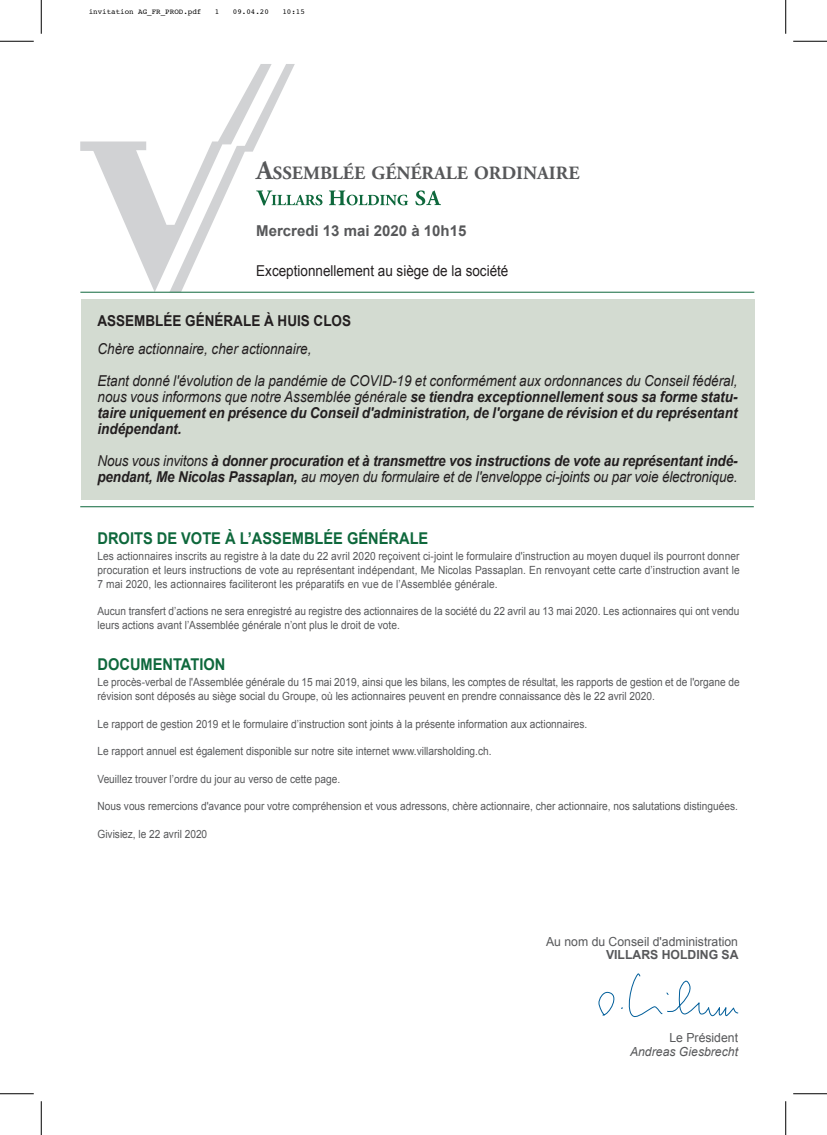
<style>
.page{position:relative;width:827px;height:1135px;background:#fff}
.page>*{position:absolute;margin:0;border:0;box-sizing:border-box;transform-origin:0 0}
.t1{font:700 18.75px "Adobe Garamond Pro";color:#57585a}
.t2{font:700 16.25px "Arial";color:#0e683c;scale:.9 1}
.t3{font:italic 700 15px/16px "Arial";letter-spacing:-.01em;color:#231f20;text-align:justify;scale:.9 1}
.t4{font:italic 15px/31.9px "Arial";color:#231f20;scale:.9 1}
.t5{font:15px "Arial";color:#231f20;scale:.9 1}
.t6{font:700 15px "Arial";color:#231f20;scale:.9 1}
.t7{font:700 15px "Arial";color:#57585a}
.t8{font:12.5px "Arial";color:#57585a}
.t9{font:italic 12.5px "Arial";color:#57585a}
.t10{font:700 12.5px "Arial";color:#57585a}
.t11{font:11.25px/13.8px "Arial";color:#57585a;scale:.9 1}
.t12{font:7.5px "Courier";color:#000}
.s1{font-size:26.75px}
.s2{font-weight:400}
</style>
<div class="page">
<svg style="left:80px;top:141px;width:89px;height:151px"></svg>
<div style="left:81px;top:299px;width:673px;height:201px;background:#d3dbd1"></div>
<hr style="left:80px;top:506px;width:673px;height:1px;background:#0e683c">
<svg style="left:169px;top:64px;width:153px;height:228px"></svg>
<svg style="left:415px;top:190px;width:26px;height:15px"></svg>
<svg style="left:329px;top:190px;width:79px;height:15px"></svg>
<svg style="left:599px;top:973px;width:139px;height:45px"></svg>
<hr style="left:80px;top:292px;width:674px;height:1px;background:#0e683c">
<hr style="left:0;top:41px;width:34px;height:1px;background:#000">
<hr style="left:793px;top:41px;width:34px;height:1px;background:#000">
<hr style="left:0;top:1093px;width:34px;height:1px;background:#000">
<hr style="left:793px;top:1093px;width:34px;height:1px;background:#000">
<hr style="left:41px;top:0;width:1px;height:34px;background:#000">
<hr style="left:41px;top:1101px;width:1px;height:34px;background:#000">
<hr style="left:785px;top:0;width:1px;height:34px;background:#000">
<hr style="left:785px;top:1101px;width:1px;height:34px;background:#000">
<p class="t12" style="left:89px;top:6px;width:114px">invitation AG_FR_PROD.pdf</p>
<p class="t12" style="left:215px;top:6px;width:6px">1</p>
<p class="t12" style="left:233px;top:6px;width:38px">09.04.20</p>
<p class="t12" style="left:282px;top:6px;width:24px">10:15</p>
<h1 class="t1" style="left:256px;top:163px;width:325px"><span class="s1">A</span>SSEMBLÉE GÉNÉRALE ORDINAIRE</h1>
<h3 class="t7" style="left:256px;top:221px;width:212px">Mercredi 13 mai 2020 à 10h15</h3>
<h3 class="t5" style="left:256px;top:261px;width:282px">Exceptionnellement au siège de la société</h3>
<h3 class="t6" style="left:97px;top:311px;width:283px">ASSEMBLÉE GÉNÉRALE À HUIS CLOS</h3>
<h3 class="t4" style="left:97px;top:333px;width:712px">Chère actionnaire, cher actionnaire,<br>Etant donné l'évolution de la pandémie de COVID-19 et conformément aux ordonnances du Conseil fédéral,</h3>
<h3 class="t3" style="left:97px;top:390px;width:712px"><span class="s2">nous vous informons que notre Assemblée générale</span> se tiendra exceptionnellement sous sa forme statu&shy;taire uniquement en présence du Conseil d'administration, de l'organe de révision et du représentant indépendant.</h3>
<h3 class="t3" style="left:97px;top:453px;width:712px"><span class="s2">Nous vous invitons</span> à donner procuration et à transmettre vos instructions de vote au représentant indé&shy;pendant, Me Nicolas Passaplan, <span class="s2">au moyen du formulaire et de l'enveloppe ci-joints ou par voie électronique.</span></h3>
<h2 class="t2" style="left:97px;top:527px;width:369px">DROITS DE VOTE À L’ASSEMBLÉE GÉNÉRALE</h2>
<p class="t11" style="left:97px;top:549px;width:715px;text-align:justify">Les actionnaires inscrits au registre à la date du 22 avril 2020 reçoivent ci-joint le formulaire d'instruction au moyen duquel ils pourront donner procuration et leurs instructions de vote au représentant indépendant, Me Nicolas Passaplan. En renvoyant cette carte d’instruction avant le 7 mai 2020, les actionnaires faciliteront les préparatifs en vue de l’Assemblée générale.</p>
<p class="t11" style="left:97px;top:604px;width:715px">Aucun transfert d’actions ne sera enregistré au registre des actionnaires de la société du 22 avril au 13 mai 2020. Les actionnaires qui ont vendu leurs actions avant l’Assemblée générale n’ont plus le droit de vote.</p>
<h2 class="t2" style="left:97px;top:654px;width:144px">DOCUMENTATION</h2>
<p class="t11" style="left:97px;top:676px;width:715px">Le procès-verbal de l'Assemblée générale du 15 mai 2019, ainsi que les bilans, les comptes de résultat, les rapports de gestion et de l'organe de révision sont déposés au siège social du Groupe, où les actionnaires peuvent en prendre connaissance dès le 22 avril 2020.</p>
<p class="t11" style="left:97px;top:717px;width:546px">Le rapport de gestion 2019 et le formulaire d’instruction sont joints à la présente information aux actionnaires.</p>
<p class="t11" style="left:97px;top:744px;width:439px">Le rapport annuel est également disponible sur notre site internet www.villarsholding.ch.</p>
<p class="t11" style="left:97px;top:772px;width:271px">Veuillez trouver l’ordre du jour au verso de cette page.</p>
<p class="t11" style="left:97px;top:799px;width:713px">Nous vous remercions d'avance pour votre compréhension et vous adressons, chère actionnaire, cher actionnaire, nos salutations distinguées.</p>
<p class="t11" style="left:97px;top:827px;width:123px">Givisiez, le 22 avril 2020</p>
<p class="t8" style="left:546px;top:933px;width:193px">Au nom du Conseil d'administration</p>
<p class="t10" style="left:606px;top:947px;width:134px">VILLARS HOLDING SA</p>
<p class="t8" style="left:669px;top:1029px;width:70px">Le Président</p>
<p class="t9" style="left:630px;top:1043px;width:110px">Andreas Giesbrecht</p>
</div>
